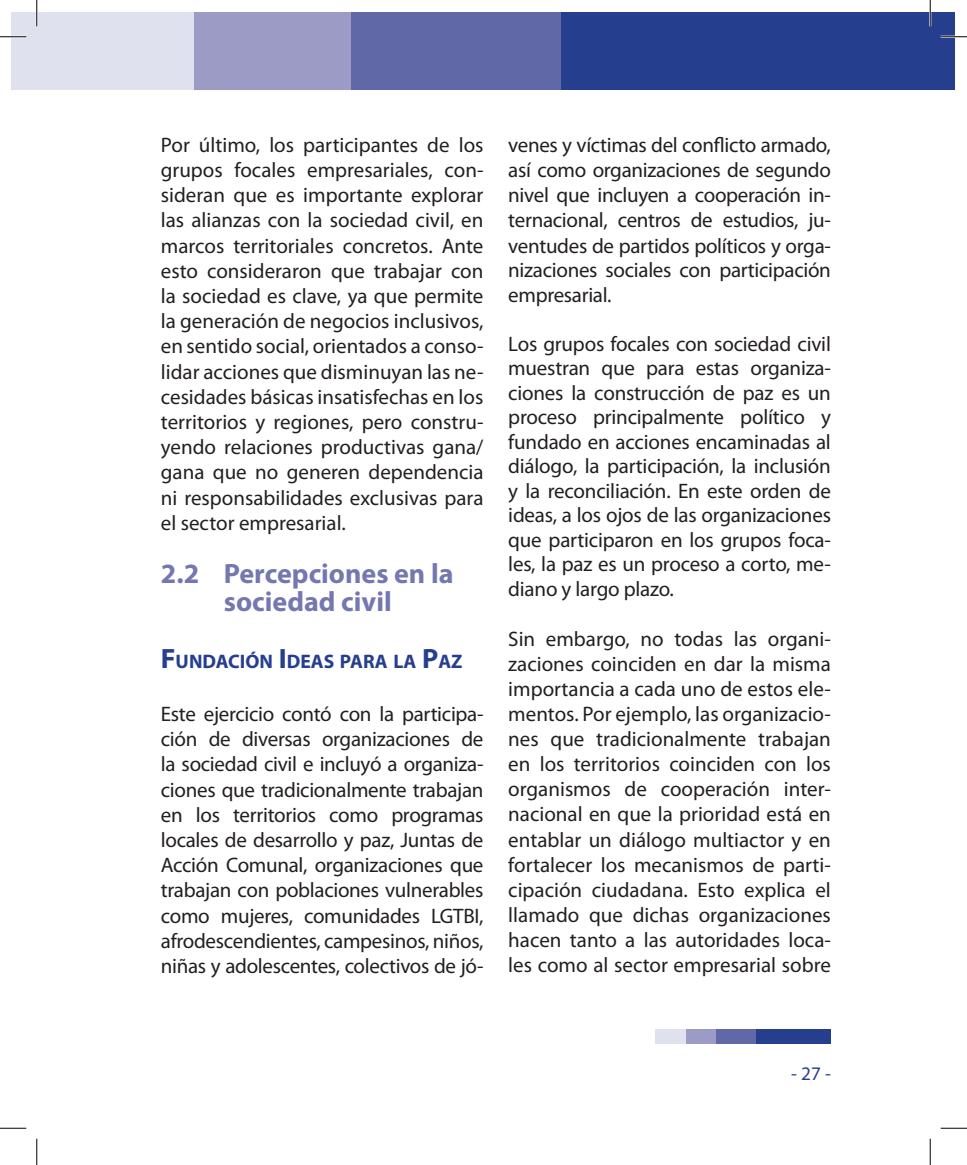
<style>
.page{position:relative;width:967px;height:1165px;background:#fff}
.page>*{position:absolute;margin:0;border:0;box-sizing:border-box;transform-origin:0 0}
.t1{font:700 28px/28px "Myriad Pro";color:#7477b0;text-align:center}
.t2{font:21px/25.2px "Myriad Pro";letter-spacing:-.01em;color:#231f20;text-align:justify}
.t3{font:700 19.6px "Myriad Pro";color:#253f8e}
.t4{font:19.25px "Myriad Pro";color:#253f8e}
.s1{font-size:28px}
</style>
<div class="page">
<div style="left:12px;top:12px;width:25px;height:77px;background:#e0e1ee"></div>
<div style="left:556px;top:12px;width:398px;height:77px;background:#253f8e"></div>
<div style="left:349px;top:12px;width:212px;height:77px;background:#6168a7"></div>
<div style="left:193px;top:12px;width:157px;height:77px;background:#9b9bc6"></div>
<div style="left:37px;top:12px;width:157px;height:77px;background:#e0e1ee"></div>
<div style="left:754px;top:1029px;width:76px;height:15px;background:#253f8e"></div>
<div style="left:715px;top:1029px;width:40px;height:15px;background:#6168a7"></div>
<div style="left:685px;top:1029px;width:30px;height:15px;background:#9b9bc6"></div>
<div style="left:655px;top:1029px;width:30px;height:15px;background:#e0e1ee"></div>
<hr style="left:0;top:36px;width:26px;height:2px;background:#fff">
<hr style="left:940px;top:36px;width:26px;height:2px;background:#fff">
<hr style="left:36px;top:0;width:2px;height:26px;background:#fff">
<hr style="left:929px;top:0;width:2px;height:26px;background:#fff">
<svg style="left:0;top:36px;width:26px;height:1px"></svg>
<svg style="left:940px;top:36px;width:26px;height:1px"></svg>
<svg style="left:0;top:1128px;width:26px;height:1px"></svg>
<svg style="left:940px;top:1128px;width:26px;height:1px"></svg>
<svg style="left:36px;top:0;width:1px;height:26px"></svg>
<svg style="left:36px;top:1139px;width:1px;height:26px"></svg>
<svg style="left:929px;top:0;width:1px;height:26px"></svg>
<svg style="left:929px;top:1139px;width:1px;height:26px"></svg>
<p class="t2" style="left:161px;top:132px;width:324px">Por último, los participantes de los grupos focales empresariales, con&shy;sideran que es importante explorar las alianzas con la sociedad civil, en marcos territoriales concretos. Ante esto consideraron que trabajar con la sociedad es clave, ya que permite la generación de negocios inclusivos, en sentido social, orientados a conso&shy;lidar acciones que disminuyan las ne&shy;cesidades básicas insatisfechas en los territorios y regiones, pero constru&shy;yendo relaciones productivas gana/ gana que no generen dependencia ni responsabilidades exclusivas para el sector empresarial.</p>
<h1 class="t1" style="left:161px;top:559px;width:294px">2.2 Percepciones en la sociedad civil</h1>
<p class="t3" style="left:161px;top:648px;width:303px"><span class="s1">F</span>UNDACIÓN <span class="s1">I</span> DEAS PARA LA <span class="s1">P</span>AZ</p>
<p class="t2" style="left:161px;top:701px;width:324px">Este ejercicio contó con la participa&shy;ción de diversas organizaciones de la sociedad civil e incluyó a organiza&shy;ciones que tradicionalmente trabajan en los territorios como programas locales de desarrollo y paz, Juntas de Acción Comunal, organizaciones que trabajan con poblaciones vulnerables como mujeres, comunidades LGTBI, afrodescendientes, campesinos, niños, niñas y adolescentes, colectivos de jó-</p>
<p class="t2" style="left:508px;top:132px;width:324px">venes y víctimas del conflicto armado, así como organizaciones de segundo nivel que incluyen a cooperación in&shy;ternacional, centros de estudios, ju&shy;ventudes de partidos políticos y orga&shy;nizaciones sociales con participación empresarial.</p>
<p class="t2" style="left:508px;top:331px;width:324px;line-height:24.5px">Los grupos focales con sociedad civil muestran que para estas organiza&shy;ciones la construcción de paz es un proceso principalmente político y fundado en acciones encaminadas al diálogo, la participación, la inclusión y la reconciliación. En este orden de ideas, a los ojos de las organizaciones que participaron en los grupos foca&shy;les, la paz es un proceso a corto, me&shy;diano y largo plazo.</p>
<p class="t2" style="left:508px;top:626px;width:324px">Sin embargo, no todas las organi&shy;zaciones coinciden en dar la misma importancia a cada uno de estos ele&shy;mentos. Por ejemplo, las organizacio&shy;nes que tradicionalmente trabajan en los territorios coinciden con los organismos de cooperación inter&shy;nacional en que la prioridad está en entablar un diálogo multiactor y en fortalecer los mecanismos de parti&shy;cipación ciudadana. Esto explica el llamado que dichas organizaciones hacen tanto a las autoridades loca&shy;les como al sector empresarial sobre</p>
<p class="t4" style="left:791px;top:1061px;width:41px">- 27 -</p>
</div>
